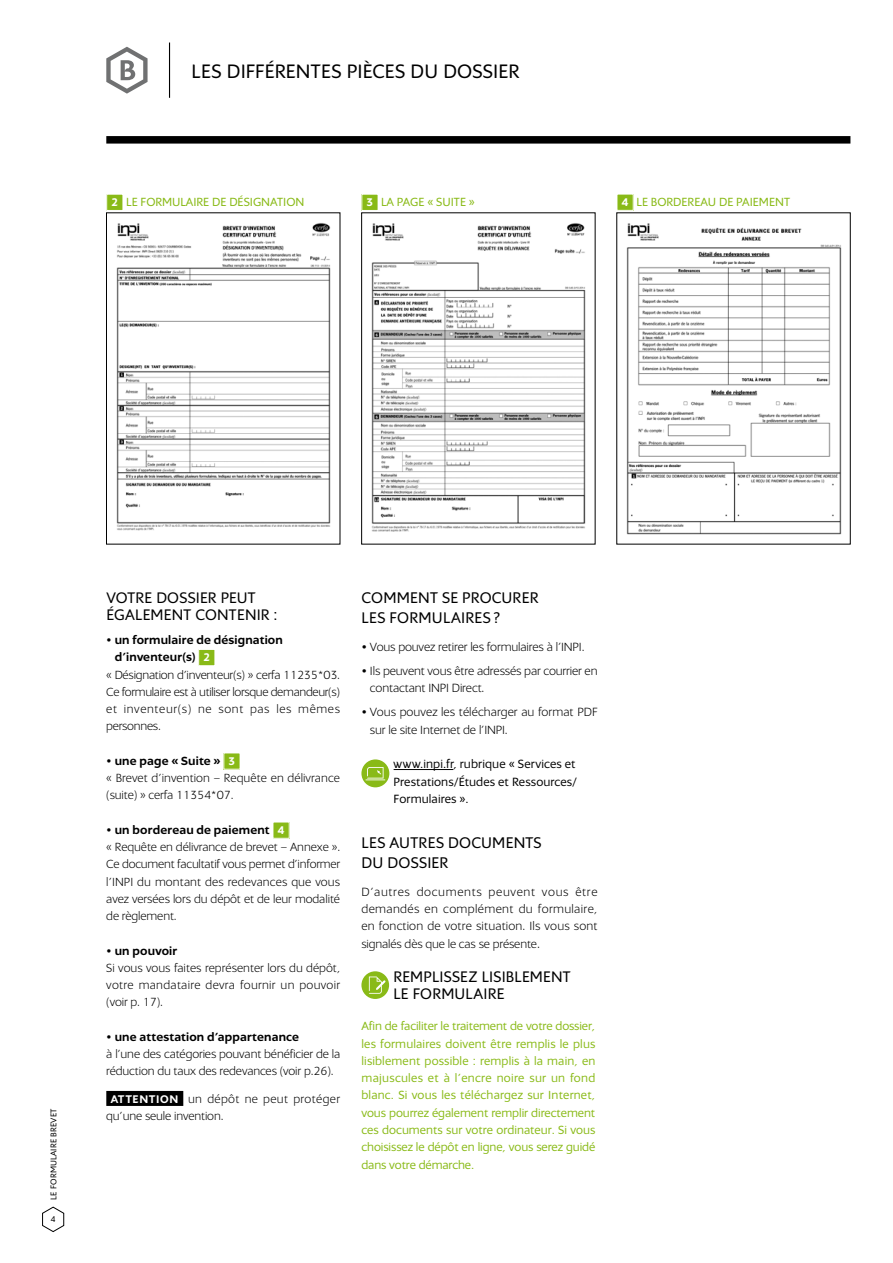
<style>
.page{position:relative;width:893px;height:1263px;background:#fff}
.page>*{position:absolute;margin:0;border:0;box-sizing:border-box;transform-origin:0 0}
.t1{font:21px "Inpi";letter-spacing:.005em;color:#000}
.t2{font:16.65px/20.7px "Inpi";letter-spacing:.015em;color:#000}
.t3{font:16.5px/17.2px "Inpi";letter-spacing:.015em;color:#000}
.t4{font:300 12.9px/17.2px "Inpi";letter-spacing:.005em;color:#000}
.t5{font:12.9px/17.2px "Inpi";letter-spacing:.005em;color:#000}
.t6{font:300 12.75px/17.2px "Inpi";letter-spacing:-.01em;color:#000}
.t7{font:12.75px/17.2px "Inpi";color:#89ba17;text-align:justify}
.t8{font:700 12.75px "Inpi";letter-spacing:.015em;color:#000}
.t9{font:300 12.75px/17.2px "Inpi";letter-spacing:.03em;color:#000}
.t10{font:9px "Inpi";letter-spacing:.02em;color:#000}
.s1{font-weight:700;font-size:12px;color:#fff}
.s2{font-size:12px;color:#fff}
.s3{font-weight:700}
.s4{font-size:13.5px}
</style>
<div class="page">
<svg style="left:42px;top:1206px;width:23px;height:26px"></svg>
<div style="left:106px;top:1091px;width:77px;height:15px;background:#000"></div>
<div style="left:199px;top:649px;width:16px;height:17px;background:#89ba17"></div>
<div style="left:198px;top:649px;width:17px;height:17px;border:1px solid #fff"></div>
<div style="left:224px;top:753px;width:16px;height:16px;background:#89ba17"></div>
<div style="left:273px;top:822px;width:16px;height:16px;background:#89ba17"></div>
<hr style="left:394px;top:769px;width:59px;height:1px;background:#000">
<svg style="left:361px;top:759px;width:28px;height:28px"></svg>
<img style="left:371px;top:223px;width:215px;height:309px">
<div style="left:362px;top:194px;width:16px;height:16px;background:#89ba17"></div>
<img style="left:116px;top:223px;width:215px;height:308px">
<div style="left:107px;top:194px;width:16px;height:16px;background:#89ba17"></div>
<div style="left:106px;top:194px;width:17px;height:17px;border:1px solid #fff"></div>
<img style="left:626px;top:223px;width:216px;height:312px">
<div style="left:617px;top:194px;width:16px;height:16px;background:#89ba17"></div>
<div style="left:617px;top:194px;width:17px;height:17px;border:1px solid #fff"></div>
<hr style="left:169px;top:43px;width:1px;height:55px;background:#000">
<svg style="left:106px;top:47px;width:42px;height:47px"></svg>
<div style="left:106px;top:136px;width:744px;height:8px;background:#000"></div>
<svg style="left:361px;top:971px;width:28px;height:28px"></svg>
<h1 class="t1" style="left:192px;top:60px;width:329px">les différentes pièces du dossier</h1>
<p class="t7" style="left:111px;top:193px;width:193px"><span class="s1">2</span> le formulaire de désignation</p>
<p class="t7" style="left:366px;top:193px;width:110px"><span class="s1">3</span> la page « suite »</p>
<p class="t7" style="left:621px;top:193px;width:170px"><span class="s1">4</span> le bordereau de paiement</p>
<p class="t10" style="left:49px;top:1200px;width:93px;rotate:-90deg">Le formulaire brevet</p>
<p class="t10" style="left:51px;top:1214px;width:7px">4</p>
<p class="t3" style="left:106px;top:589px;width:173px">Votre dossier peut également contenir :</p>
<p class="t8" style="left:106px;top:633px;width:178px">• un formulaire de désignation</p>
<p class="t8" style="left:115px;top:650px;width:97px">d’inventeur(s) <span class="s2">2</span></p>
<p class="t6" style="left:106px;top:666px;width:235px">« Désignation d’inventeur(s) » cerfa 11235*03.</p>
<p class="t6" style="left:106px;top:683px;width:235px">Ce formulaire est à utiliser lorsque demandeur(s)</p>
<p class="t6" style="left:106px;top:700px;width:235px">et inventeur(s) ne sont pas les mêmes</p>
<p class="t6" style="left:106px;top:718px;width:56px">personnes.</p>
<p class="t6" style="left:106px;top:752px;width:235px"><span class="s3">• une page « Suite »</span> <span class="s1">3<br></span>« Brevet d’invention – Requête en délivrance (suite) » cerfa 11354*07.</p>
<p class="t6" style="left:106px;top:821px;width:235px"><span class="s3">• un bordereau de paiement</span> <span class="s1">4<br></span>« Requête en délivrance de brevet – Annexe ».<br>Ce document facultatif vous permet d’informer l’INPI</p>
<p class="t6" style="left:106px;top:873px;width:235px;text-align:justify;text-indent:31px">du montant des redevances que vous avez versées lors du dépôt et de leur modalité de règlement.</p>
<p class="t8" style="left:106px;top:943px;width:73px">• un pouvoir</p>
<p class="t6" style="left:106px;top:959px;width:235px;text-align:justify">Si vous vous faites représenter lors du dépôt, votre mandataire devra fournir un pouvoir (voir p. 17).</p>
<p class="t8" style="left:106px;top:1029px;width:194px">• une attestation d’appartenance</p>
<p class="t6" style="left:106px;top:1045px;width:236px">à l’une des catégories pouvant bénéficier de la réduction du taux des redevances (voir p.26).</p>
<p class="t9" style="left:106px;top:1090px;width:235px;text-indent:4px"><span class="s1">Attention</span> un dépôt ne peut protéger qu’une seule invention.</p>
<h2 class="t2" style="left:362px;top:587px;width:178px">Comment se procurer les formulaires ?</h2>
<p class="t4" style="left:361px;top:638px;width:225px"><span class="s3">•</span> Vous pouvez retirer les formulaires à l’INPI .</p>
<p class="t4" style="left:370px;top:662px;width:229px;text-indent:-9px"><span class="s3">•</span> Ils peuvent vous être adressés par courrier en contactant INPI</p>
<p class="t4" style="left:452px;top:680px;width:34px">Direct.</p>
<p class="t4" style="left:370px;top:704px;width:229px;text-indent:-9px"><span class="s3">•</span> Vous pouvez les télécharger au format PDF sur le site I nternet de l’INPI .</p>
<p class="t5" style="left:394px;top:756px;width:185px">www.inpi.fr, rubrique « Services et<br>Prestations/Études et Ressources/<br>Formulaires ».</p>
<h2 class="t2" style="left:362px;top:832px;width:182px">Les autres documents du dossier</h2>
<p class="t4" style="left:361px;top:883px;width:238px;text-align:justify">D’autres documents peuvent vous être demandés en complément du formulaire, en fonction de votre situation. I ls vous sont</p>
<p class="t6" style="left:361px;top:935px;width:180px">signalés dès que le cas se présente<span class="s4">.</span></p>
<p class="t3" style="left:393px;top:968px;width:179px">Remplissez lisiblement le formulaire</p>
<p class="t7" style="left:361px;top:1018px;width:235px">Afin de faciliter le traitement de votre dossier, les formulaires doivent être remplis le plus lisiblement possible : remplis à la main, en majuscules et à l’encre noire sur un fond blanc. Si vous les téléchargez sur I nternet, vous pourrez également remplir directement ces documents sur votre ordinateur. Si vous choisissez le dépôt en ligne, vous serez guidé dans votre démarche.</p>
</div>
